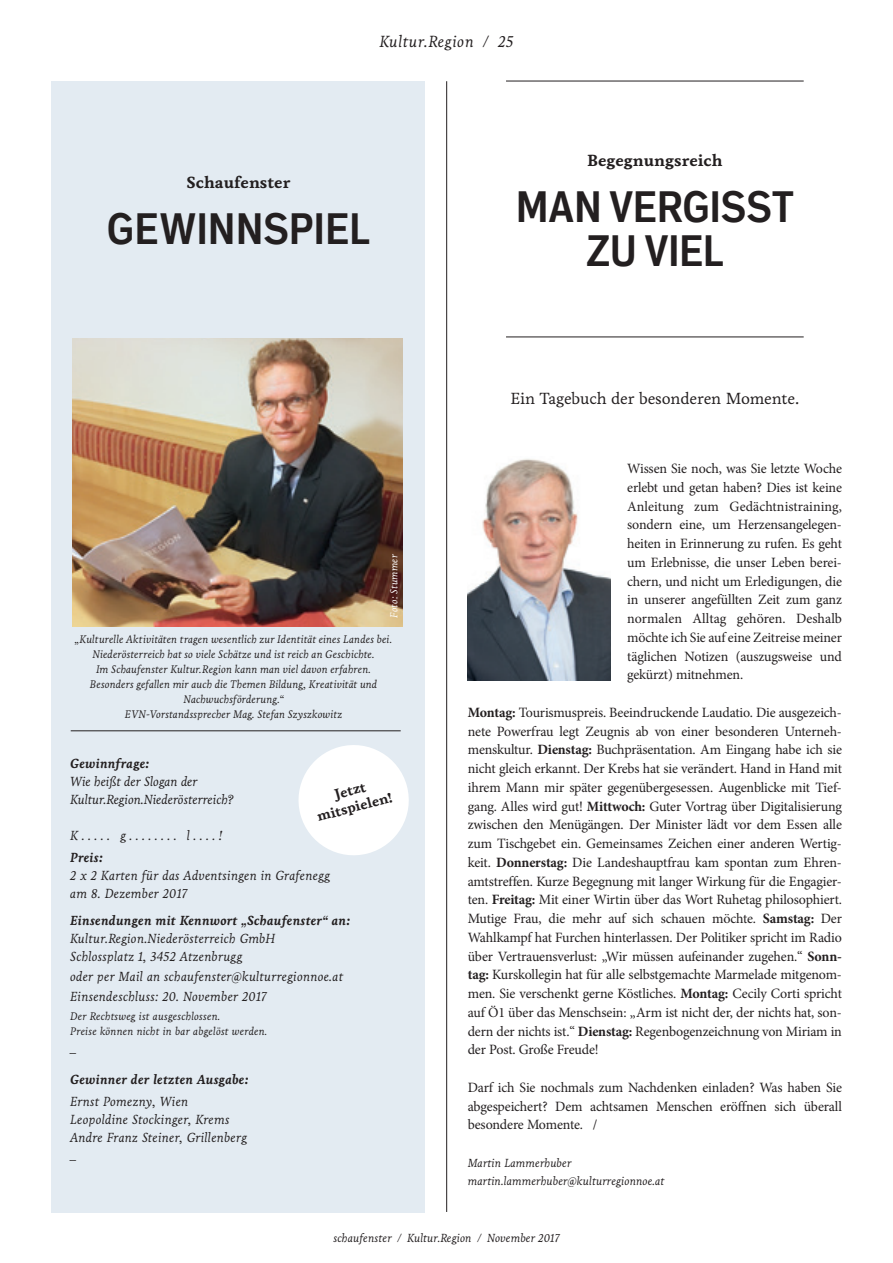
<style>
.page{position:relative;width:893px;height:1263px;background:#fff}
.page>*{position:absolute;margin:0;border:0;box-sizing:border-box;transform-origin:0 0}
.t1{font:700 condensed 43.5px/43.5px "Embarcadero MVB Pro";letter-spacing:-.005em;color:#231f20;text-align:center}
.t2{font:16.5px "Livory";letter-spacing:-.01em;color:#231f20}
.t3{font:700 16.5px "Livory";color:#231f20}
.t4{font:italic 16.5px "Livory";letter-spacing:.03em;color:#231f20}
.t5{font:14.25px/18.8px "Minion Pro";letter-spacing:-.01em;color:#231f20;text-align:justify}
.t6{font:700 14.25px/16.8px "Livory";color:#231f20;text-align:center}
.t7{font:italic 13.5px/18px "Livory";letter-spacing:.01em;color:#231f20}
.t8{font:italic 700 13.5px "Livory";letter-spacing:.01em;color:#231f20}
.t9{font:italic 13.5px/18px "Livory";letter-spacing:-.01em;color:#231f20}
.t10{font:italic 12px/18px "Livory";color:#231f20}
.t11{font:italic 11.25px/15px "Livory";color:#231f20}
.t12{font:italic 10.5px "Livory";letter-spacing:.01em;color:#fff}
.s1{font-weight:700}
</style>
<div class="page">
<div style="left:51px;top:81px;width:374px;height:1131px;background:#e3ebf2"></div>
<hr style="left:506px;top:81px;width:298px;height:1px;background:#231f20">
<hr style="left:506px;top:337px;width:298px;height:1px;background:#231f20">
<hr style="left:446px;top:81px;width:1px;height:1131px;background:#231f20">
<img style="left:468px;top:459px;width:142px;height:221px">
<hr style="left:71px;top:730px;width:330px;height:1px;background:#231f20">
<img style="left:72px;top:338px;width:330px;height:288px">
<svg style="left:298px;top:745px;width:111px;height:110px"></svg>
<p class="t4" style="left:379px;top:31px;width:136px">Kultur.Region / 25</p>
<p class="t3" style="left:187px;top:172px;width:105px">Schaufenster</p>
<h1 class="t1" style="left:107px;top:206px;width:265px">GEWINNSPIEL</h1>
<p class="t3" style="left:587px;top:151px;width:137px">Begegnungsreich</p>
<h1 class="t1" style="left:516px;top:184px;width:280px">MAN VERGISST<br>ZU VIEL</h1>
<p class="t2" style="left:510px;top:388px;width:290px">Ein Tagebuch der besonderen Momente.</p>
<p class="t12" style="left:388px;top:618px;width:65px;rotate:-90deg">Foto: Stummer</p>
<p class="t11" style="left:75px;top:632px;width:319px;text-align:center">„Kulturelle Aktivitäten tragen wesentlich zur Identität eines Landes bei.<br>Niederösterreich hat so viele Schätze und ist reich an Geschichte.<br>Im Schaufenster Kultur.Region kann man viel davon erfahren.<br>Besonders gefallen mir auch die Themen Bildung, Kreativität und Nachwuchsförderung.“<br>EVN-Vorstandssprecher Mag. Stefan Szyszkowitz</p>
<p class="t8" style="left:70px;top:755px;width:81px">Gewinnfrage:</p>
<p class="t9" style="left:70px;top:773px;width:165px">Wie heißt der Slogan der<br>Kultur.Region.Niederösterreich?</p>
<p class="t7" style="left:70px;top:827px;width:154px">K . . . . . g . . . . . . . . l . . . . !</p>
<p class="t8" style="left:70px;top:850px;width:34px">Preis:</p>
<p class="t7" style="left:70px;top:867px;width:261px">2 x 2 Karten für das Adventsingen in Grafenegg am 8. Dezember 2017</p>
<p class="t8" style="left:70px;top:912px;width:282px">Einsendungen mit Kennwort „Schaufenster“ an:</p>
<p class="t7" style="left:70px;top:929px;width:207px">Kultur.Region.Niederösterreich GmbH<br>Schlossplatz 1, 3452 Atzenbrugg</p>
<p class="t7" style="left:70px;top:966px;width:274px;line-height:20.1px">oder per Mail an schaufenster@kulturregionnoe.at<br>Einsendeschluss: 20. November 2017</p>
<p class="t11" style="left:70px;top:1009px;width:199px">Der Rechtsweg ist ausgeschlossen.<br>Preise können nicht in bar abgelöst werden.</p>
<p class="t7" style="left:70px;top:1040px;width:8px">_</p>
<p class="t8" style="left:70px;top:1071px;width:180px">Gewinner der letzten Ausgabe:</p>
<p class="t7" style="left:70px;top:1093px;width:178px">Ernst Pomezny, Wien<br>Leopoldine Stockinger, Krems<br>Andre Franz Steiner, Grillenberg _</p>
<p class="t6" style="left:311px;top:792px;width:79px;rotate:-15deg">Jetzt mitspielen!</p>
<p class="t5" style="left:627px;top:459px;width:216px">Wissen Sie noch, was Sie letzte Woche erlebt und getan haben? Dies ist keine Anleitung zum Gedächtnistraining, sondern eine, um Herzensangelegen&shy;heiten in Erinnerung zu rufen. Es geht um Erlebnisse, die unser Leben berei&shy;chern, und nicht um Erledigungen, die in unserer angefüllten Zeit zum ganz normalen Alltag gehören. Deshalb möchte ich Sie auf eine Zeitreise meiner täglichen Notizen (auszugsweise und gekürzt) mitnehmen.</p>
<p class="t5" style="left:468px;top:703px;width:376px"><span class="s1">Montag:</span> Tourismuspreis. Beeindruckende Laudatio. Die ausgezeich&shy;nete Powerfrau legt Zeugnis ab von einer besonderen Unterneh&shy;menskultur. <span class="s1">Dienstag:</span> Buchpräsentation. Am Eingang habe ich sie nicht gleich erkannt. Der Krebs hat sie verändert. Hand in Hand mit ihrem Mann mir später gegenübergesessen. Augenblicke mit Tief&shy;gang. Alles wird gut! <span class="s1">Mittwoch:</span> Guter Vortrag über Digitalisierung zwischen den Menügängen. Der Minister lädt vor dem Essen alle zum Tischgebet ein. Gemeinsames Zeichen einer anderen Wertig&shy;keit. <span class="s1">Donnerstag:</span> Die Landeshauptfrau kam spontan zum Ehren&shy;amtstreffen. Kurze Begegnung mit langer Wirkung für die Engagier&shy;ten. <span class="s1">Freitag:</span> Mit einer Wirtin über das Wort Ruhetag philosophiert.<br>Mutige Frau, die mehr auf sich schauen möchte. <span class="s1">Samstag:</span> Der Wahlkampf hat Furchen hinterlassen. Der Politiker spricht im Radio über Vertrauensverlust: „Wir müssen aufeinander zugehen.“ <span class="s1">Sonn&shy;tag:</span> Kurskollegin hat für alle selbstgemachte Marmelade mitgenom&shy;men. Sie verschenkt gerne Köstliches. <span class="s1">Montag:</span> Cecily Corti spricht auf Ö1 über das Menschsein: „Arm ist nicht der, der nichts hat, son&shy;dern der nichts ist.“ <span class="s1">Dienstag:</span> Regenbogenzeichnung von Miriam in der Post. Große Freude!</p>
<p class="t5" style="left:468px;top:1078px;width:376px">Darf ich Sie nochmals zum Nachdenken einladen? Was haben Sie abgespeichert? Dem achtsamen Menschen eröffnen sich überall besondere Momente. /</p>
<p class="t10" style="left:468px;top:1154px;width:198px">Martin Lammerhuber martin.lammerhuber@kulturregionnoe.at</p>
<p class="t10" style="left:333px;top:1229px;width:228px">schaufenster / Kultur.Region / November 2017</p>
</div>
